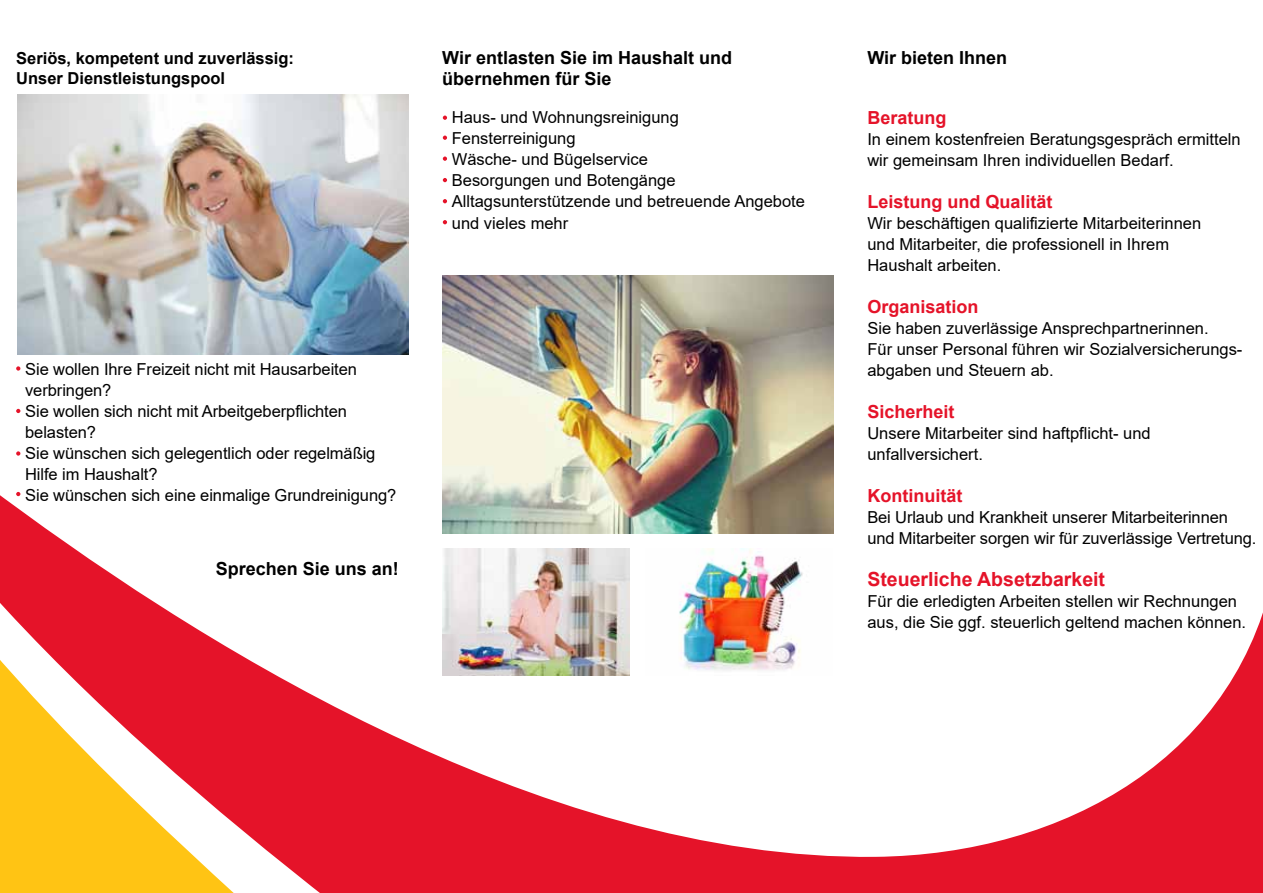
<style>
.page{position:relative;width:1263px;height:893px;background:#fff}
.page>*{position:absolute;margin:0;border:0;box-sizing:border-box;transform-origin:0 0}
.t1{font:700 19.5px "Arial";color:#e51329}
.t2{font:700 18px/21.6px "Arial";color:#000}
.t3{font:700 18px "Arial";color:#e51329}
.t4{font:16.5px/21px "Arial";color:#000}
.t5{font:700 16.5px/19.8px "Arial";color:#000}
</style>
<div class="page">
<svg style="left:0;top:491px;width:1263px;height:402px"></svg>
<svg style="left:443px;top:116px;width:4px;height:4px"></svg>
<svg style="left:443px;top:136px;width:4px;height:4px"></svg>
<svg style="left:443px;top:157px;width:4px;height:4px"></svg>
<svg style="left:443px;top:178px;width:4px;height:4px"></svg>
<svg style="left:443px;top:199px;width:4px;height:4px"></svg>
<svg style="left:443px;top:220px;width:4px;height:4px"></svg>
<svg style="left:16px;top:366px;width:4px;height:5px"></svg>
<svg style="left:16px;top:409px;width:4px;height:4px"></svg>
<svg style="left:16px;top:451px;width:4px;height:5px"></svg>
<svg style="left:16px;top:492px;width:4px;height:4px"></svg>
<img style="left:442px;top:548px;width:188px;height:128px">
<img style="left:17px;top:94px;width:391px;height:261px">
<img style="left:442px;top:275px;width:392px;height:258px">
<img style="left:645px;top:548px;width:187px;height:128px">
<p class="t5" style="left:16px;top:48px;width:279px">Seriös, kompetent und zuverlässig:<br>Unser Dienstleistungspool</p>
<p class="t2" style="left:442px;top:47px;width:291px">Wir entlasten Sie im Haushalt und übernehmen für Sie</p>
<p class="t4" style="left:452px;top:107px;width:355px">Haus- und Wohnungsreinigung<br>Fensterreinigung<br>Wäsche- und Bügelservice<br>Besorgungen und Botengänge<br>Alltagsunterstützende und betreuende Angebote und vieles mehr</p>
<p class="t4" style="left:25px;top:358px;width:373px">Sie wollen Ihre Freizeit nicht mit Hausarbeiten verbringen?<br>Sie wollen sich nicht mit Arbeitgeberpflichten belasten?<br>Sie wünschen sich gelegentlich oder regelmäßig Hilfe im Haushalt?<br>Sie wünschen sich eine einmalige Grundreinigung?</p>
<p class="t2" style="left:216px;top:558px;width:185px">Sprechen Sie uns an!</p>
<p class="t2" style="left:867px;top:47px;width:141px">Wir bieten Ihnen</p>
<p class="t3" style="left:867px;top:105px;width:81px">Beratung</p>
<p class="t4" style="left:867px;top:128px;width:375px">In einem kostenfreien Beratungsgespräch ermitteln wir gemeinsam Ihren individuellen Bedarf.</p>
<p class="t3" style="left:867px;top:189px;width:187px">Leistung und Qualität</p>
<p class="t4" style="left:867px;top:212px;width:335px">Wir beschäftigen qualifizierte Mitarbeiterinnen und Mitarbeiter, die professionell in Ihrem<br>Haushalt arbeiten.</p>
<p class="t3" style="left:867px;top:294px;width:113px">Organisation</p>
<p class="t4" style="left:867px;top:317px;width:377px">Sie haben zuverlässige Ansprechpartnerinnen.<br>Für unser Personal führen wir Sozialversicherungs&shy;abgaben und Steuern ab.</p>
<p class="t3" style="left:867px;top:399px;width:89px">Sicherheit</p>
<p class="t4" style="left:867px;top:422px;width:285px">Unsere Mitarbeiter sind haftpflicht- und unfallversichert.</p>
<p class="t3" style="left:867px;top:483px;width:96px">Kontinuität</p>
<p class="t4" style="left:867px;top:506px;width:391px">Bei Urlaub und Krankheit unserer Mitarbeiterinnen und Mitarbeiter sorgen wir für zuverlässige Vertretung.</p>
<p class="t1" style="left:867px;top:565px;width:239px">Steuerliche Absetzbarkeit</p>
<p class="t4" style="left:867px;top:590px;width:380px">Für die erledigten Arbeiten stellen wir Rechnungen aus, die Sie ggf. steuerlich geltend machen können.</p>
</div>
